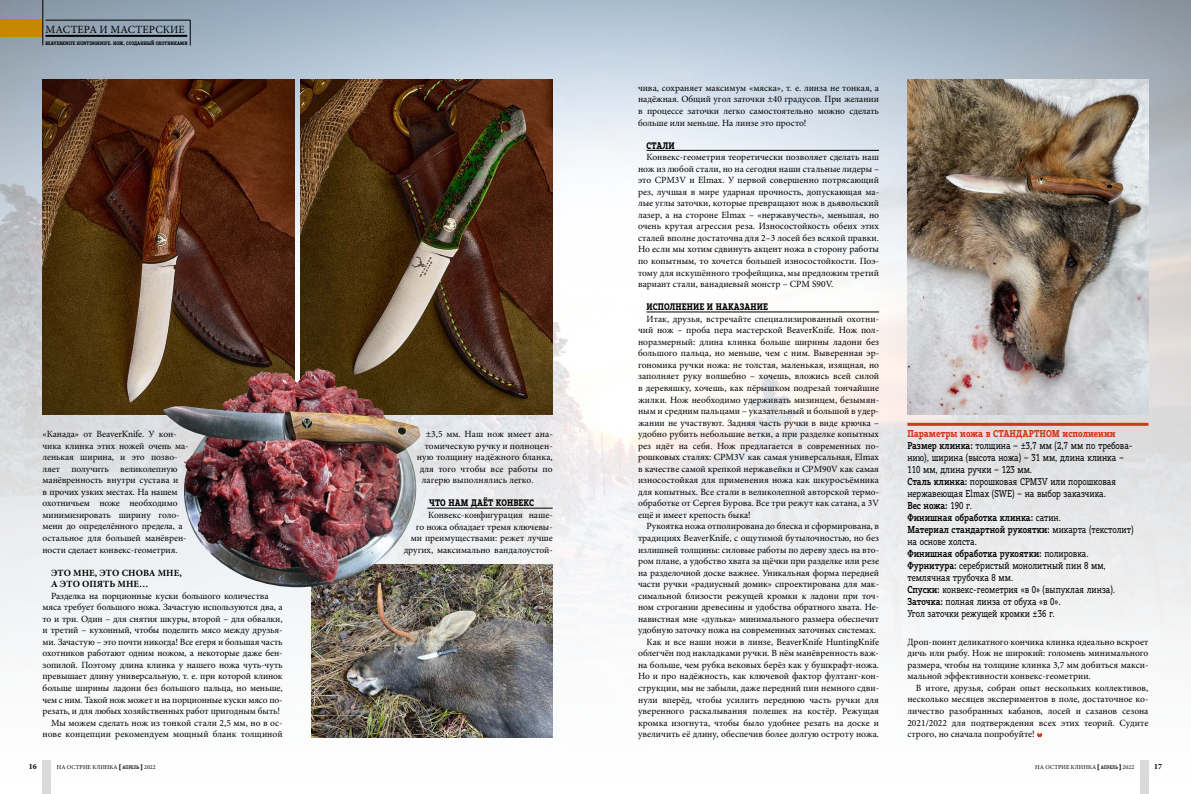
<style>
.page{position:relative;width:1191px;height:794px;background:#fff}
.page>*{position:absolute;margin:0;border:0;box-sizing:border-box;transform-origin:0 0}
.t1{font:11px "Minion Pro";letter-spacing:.01em;color:#000}
.t2{font:10px/12px "Vaccine";color:#000;scale:.75 1}
.t3{font:9.5px/11.5px "Minion Pro";letter-spacing:-.005em;color:#000;text-align:justify}
.t4{font:800 9.5px "Vaccine";letter-spacing:.01em;color:#000;scale:.75 1}
.t5{font:700 9.5px/11.5px "Minion Pro";letter-spacing:.01em;color:#000}
.t6{font:700 8px "Minion Pro";color:#000}
.t7{font:6px "Minion Pro";letter-spacing:.01em;color:#000}
.t8{font:800 5px "Vaccine";letter-spacing:.01em;color:#000;scale:.75 1}
.s1{font-weight:800;color:#ce391a}
.s2{font-weight:700}
.s3{font-family:"Vaccine";font-weight:900}
.s4{font-family:"Vaccine";font-weight:700;font-size:5px}
</style>
<div class="page">
<img style="left:0;top:0;width:1191px;height:794px">
<hr style="left:646px;top:150px;width:233px;height:1px;background:#000">
<hr style="left:646px;top:312px;width:233px;height:1px;background:#000">
<svg style="left:1037px;top:732px;width:5px;height:5px"></svg>
<hr style="left:427px;top:508px;width:126px;height:1px;background:#000">
<img style="left:43px;top:79px;width:252px;height:335px">
<img style="left:300px;top:79px;width:253px;height:335px">
<hr style="left:907px;top:423px;width:241px;height:3px;background:#ce391a">
<img style="left:907px;top:79px;width:241px;height:335px">
<img style="left:312px;top:564px;width:241px;height:173px">
<img style="left:247px;top:368px;width:71px;height:25px">
<div style="left:0;top:20px;width:43px;height:17px;background:#c78700"></div>
<hr style="left:45px;top:35px;width:142px;height:2px;background:#000">
<hr style="left:43px;top:0;width:1px;height:45px;background:#000">
<hr style="left:45px;top:20px;width:145px;height:1px;background:#000">
<svg style="left:190px;top:20px;width:1px;height:25px"></svg>
<div style="left:43px;top:760px;width:8px;height:34px;background:#d9dada"></div>
<div style="left:1140px;top:760px;width:8px;height:34px;background:#d9dada"></div>
<p class="t1" style="left:46px;top:23px;width:141px">МАСТЕРА И МАСТЕРСКИЕ</p>
<p class="t8" style="left:45px;top:40px;width:191px">BEAVERKNIFE HUNTINGKNIFE. НОЖ, СОЗДАННЫЙ ОХОТНИКАМИ</p>
<p class="t3" style="left:43px;top:429px;width:148px;text-align:left">«Канада» от BeaverKnife. У кон&shy;чика клинка этих ножей очень ма&shy;ленькая ширина, и это позво&shy;ляет получить великолепную манёвренность внутри сустава и<br>в прочих узких местах. На нашем охотничьем ноже необходимо минимизировать ширину голо&shy;мени до определённого предела, а остальное для большей манёврен&shy;ности сделает конвекс-геометрия.</p>
<p class="t5" style="left:51px;top:567px;width:132px">ЭТО МНЕ, ЭТО СНОВА МНЕ,<br>А ЭТО ОПЯТЬ МНЕ…</p>
<p class="t3" style="left:51px;top:590px;width:219px">Разделка на порционные куски большого количества</p>
<p class="t3" style="left:43px;top:602px;width:241px">мяса требует большого ножа. Зачастую используются два, а</p>
<p class="t3" style="left:43px;top:613px;width:241px">то и три. Один – для снятия шкуры, второй – для обвалки,</p>
<p class="t3" style="left:43px;top:625px;width:241px">и третий – кухонный, чтобы поделить мясо между друзья-</p>
<p class="t3" style="left:43px;top:636px;width:242px">ми. Зачастую – это почти никогда! Все егеря и большая часть</p>
<p class="t3" style="left:43px;top:648px;width:242px">охотников работают одним ножом, а некоторые даже бен-</p>
<p class="t3" style="left:43px;top:659px;width:241px">зопилой. Поэтому длина клинка у нашего ножа чуть-чуть</p>
<p class="t3" style="left:43px;top:671px;width:242px">превышает длину универсальную, т. е. при которой клинок</p>
<p class="t3" style="left:43px;top:682px;width:242px">больше ширины ладони без большого пальца, но меньше,</p>
<p class="t3" style="left:43px;top:694px;width:241px">чем с ним. Такой нож может и на порционные куски мясо по-</p>
<p class="t3" style="left:43px;top:705px;width:239px">резать, и для любых хозяйственных работ пригодным быть!</p>
<p class="t3" style="left:51px;top:717px;width:233px">Мы можем сделать нож из тонкой стали 2,5 мм, но в ос-</p>
<p class="t3" style="left:43px;top:728px;width:241px">нове концепции рекомендуем мощный бланк толщиной</p>
<p class="t3" style="left:426px;top:429px;width:128px">±3,5 мм. Наш нож имеет ана-</p>
<p class="t3" style="left:425px;top:440px;width:129px">томическую ручку и полноцен-</p>
<p class="t3" style="left:417px;top:452px;width:138px">ную толщину надёжного бланка,</p>
<p class="t3" style="left:420px;top:463px;width:134px">для того чтобы все работы по</p>
<p class="t3" style="left:422px;top:475px;width:113px">лагерю выполнялись легко.</p>
<p class="t4" style="left:429px;top:497px;width:141px">ЧТО НАМ ДАЁТ КОНВЕКС</p>
<p class="t3" style="left:404px;top:509px;width:151px;text-align:right">Конвекс-конфигурация наше-<br>го ножа обладает тремя ключевы&shy;ми преимуществами: режет лучше других, максимально вандалоустой-</p>
<p class="t3" style="left:638px;top:83px;width:242px">чива, сохраняет максимум «мяска», т. е. линза не тонкая, а надёжная. Общий угол заточки ±40 градусов. При желании в процессе заточки легко самостоятельно можно сделать больше или меньше. На линзе это просто!</p>
<p class="t4" style="left:646px;top:139px;width:39px">СТАЛИ</p>
<p class="t3" style="left:638px;top:152px;width:242px;text-indent:9px">Конвекс-геометрия теоретически позволяет сделать наш нож из любой стали, но на сегодня наши стальные лидеры – это CPM3V и Elmax. У первой совершенно потрясающий рез, лучшая в мире ударная прочность, допускающая ма&shy;лые углы заточки, которые превращают нож в дьявольский лазер, а на стороне Elmax – «нержавучесть», меньшая, но очень крутая агрессия реза. Износостойкость обеих этих сталей вполне достаточна для 2–3 лосей без всякой правки.<br>Но если мы хотим сдвинуть акцент ножа в сторону работы по копытным, то хочется большей износостойкости. Поэ&shy;тому для искушённого трофейщика, мы предложим третий вариант стали, ванадиевый монстр – CPM S90V.</p>
<p class="t4" style="left:646px;top:301px;width:163px">ИСПОЛНЕНИЕ И НАКАЗАНИЕ</p>
<p class="t3" style="left:638px;top:313px;width:242px;text-indent:9px">Итак, друзья, встречайте специализированный охотни&shy;чий нож – проба пера мастерской BeaverKnife. Нож пол&shy;норазмерный: длина клинка больше ширины ладони без большого пальца, но меньше, чем с ним. Выверенная эр&shy;гономика ручки ножа: не толстая, маленькая, изящная, но заполняет руку волшебно – хочешь, вложись всей силой в деревяшку, хочешь, как пёрышком подрезай тончайшие жилки. Нож необходимо удерживать мизинцем, безымян&shy;ным и средним пальцами – указательный и большой в удер&shy;жании не участвуют. Задняя часть ручки в виде крючка – удобно рубить небольшие ветки, а при разделке копытных рез идёт на себя. Нож предлагается в современных по&shy;рошковых сталях: CPM3V как самая универсальная, Elmax в качестве самой крепкой нержавейки и CPM90V как самая износостойкая для применения ножа как шкуросъёмника для копытных. Все стали в великолепной авторской термо&shy;обработке от Сергея Бурова. Все три режут как сатана, а 3V ещё и имеет крепость быка!</p>
<p class="t3" style="left:646px;top:521px;width:234px">Рукоятка ножа отполирована до блеска и сформирована, в</p>
<p class="t3" style="left:638px;top:532px;width:242px">традициях BeaverKnife, с ощутимой бутылочностью, но без</p>
<p class="t3" style="left:638px;top:544px;width:242px">излишней толщины: силовые работы по дереву здесь на вто-</p>
<p class="t3" style="left:638px;top:555px;width:242px">ром плане, а удобство хвата за щёчки при разделке или резе</p>
<p class="t3" style="left:638px;top:567px;width:242px">на разделочной доске важнее. Уникальная форма передней</p>
<p class="t3" style="left:638px;top:579px;width:242px">части ручки «радиусный домик» спроектирована для мак-</p>
<p class="t3" style="left:638px;top:590px;width:242px">симальной близости режущей кромки к ладони при точ-</p>
<p class="t3" style="left:638px;top:602px;width:242px">ном строгании древесины и удобства обратного хвата. Не-</p>
<p class="t3" style="left:638px;top:613px;width:242px">навистная мне «дулька» минимального размера обеспечит</p>
<p class="t3" style="left:638px;top:625px;width:239px">удобную заточку ножа на современных заточных системах.</p>
<p class="t3" style="left:646px;top:636px;width:234px">Как и все наши ножи в линзе, BeaverKnife HuntingKnife</p>
<p class="t3" style="left:638px;top:648px;width:242px">облегчён под накладками ручки. В нём манёвренность важ-</p>
<p class="t3" style="left:638px;top:659px;width:242px">на больше, чем рубка вековых берёз как у бушкрафт-ножа.</p>
<p class="t3" style="left:638px;top:671px;width:242px">Но и про надёжность, как ключевой фактор фултанг-кон-</p>
<p class="t3" style="left:638px;top:682px;width:242px">струкции, мы не забыли, даже передний пин немного сдви-</p>
<p class="t3" style="left:638px;top:694px;width:242px">нули вперёд, чтобы усилить переднюю часть ручки для</p>
<p class="t3" style="left:638px;top:705px;width:242px">уверенного раскалывания полешек на костёр. Режущая</p>
<p class="t3" style="left:638px;top:717px;width:242px">кромка изогнута, чтобы было удобнее резать на доске и</p>
<p class="t3" style="left:638px;top:728px;width:242px">увеличить её длину, обеспечив более долгую остроту ножа.</p>
<p class="t2" style="left:907px;top:428px;width:303px"><span class="s1">Параметры ножа в СТАНДАРТНОМ исполнении </span><span class="s2">Размер клинка:</span> толщина – ±3,7 мм (2,7 мм по требова&shy;нию), ширина (высота ножа) – 31 мм, длина клинка – 110 мм, длина ручки – 123 мм.<br><span class="s2">Сталь клинка:</span> порошковая CPM3V или порошковая нержавеющая Elmax (SWE) – на выбор заказчика.<br><span class="s2">Вес ножа:</span> 190 г.<br><span class="s2">Финишная обработка клинка:</span> сатин.<br><span class="s2">Материал стандартной рукоятки:</span> микарта (текстолит) на основе холста.<br><span class="s2">Финишная обработка рукоятки:</span> полировка.<br><span class="s2">Фурнитура:</span> серебристый монолитный пин 8 мм, темлячная трубочка 8 мм.<br><span class="s2">Спуски:</span> конвекс-геометрия «в 0» (выпуклая линза).<br><span class="s2">Заточка:</span> полная линза от обуха «в 0».<br>Угол заточки режущей кромки ±36 г.</p>
<p class="t3" style="left:907px;top:636px;width:242px">Дроп-поинт деликатного кончика клинка идеально вскроет дичь или рыбу. Нож не широкий: голомень минимального размера, чтобы на толщине клинка 3,7 мм добиться макси&shy;мальной эффективности конвекс-геометрии.</p>
<p class="t3" style="left:907px;top:682px;width:242px;text-indent:9px">В итоге, друзья, собран опыт нескольких коллективов, несколько месяцев экспериментов в поле, достаточное ко&shy;личество разобранных кабанов, лосей и сазанов сезона 2021/2022 для подтверждения всех этих теорий. Судите строго, но сначала попробуйте!</p>
<p class="t6" style="left:29px;top:761px;width:10px">16</p>
<p class="t7" style="left:57px;top:763px;width:100px">НА ОСТРИЕ КЛИНКА <span class="s3">[</span> <span class="s4">АПРЕЛЬ</span> <span class="s3">]</span> 2022</p>
<p class="t7" style="left:1035px;top:763px;width:100px">НА ОСТРИЕ КЛИНКА <span class="s3">[</span> <span class="s4">АПРЕЛЬ</span> <span class="s3">]</span> 2022</p>
<p class="t6" style="left:1154px;top:761px;width:9px">17</p>
</div>
